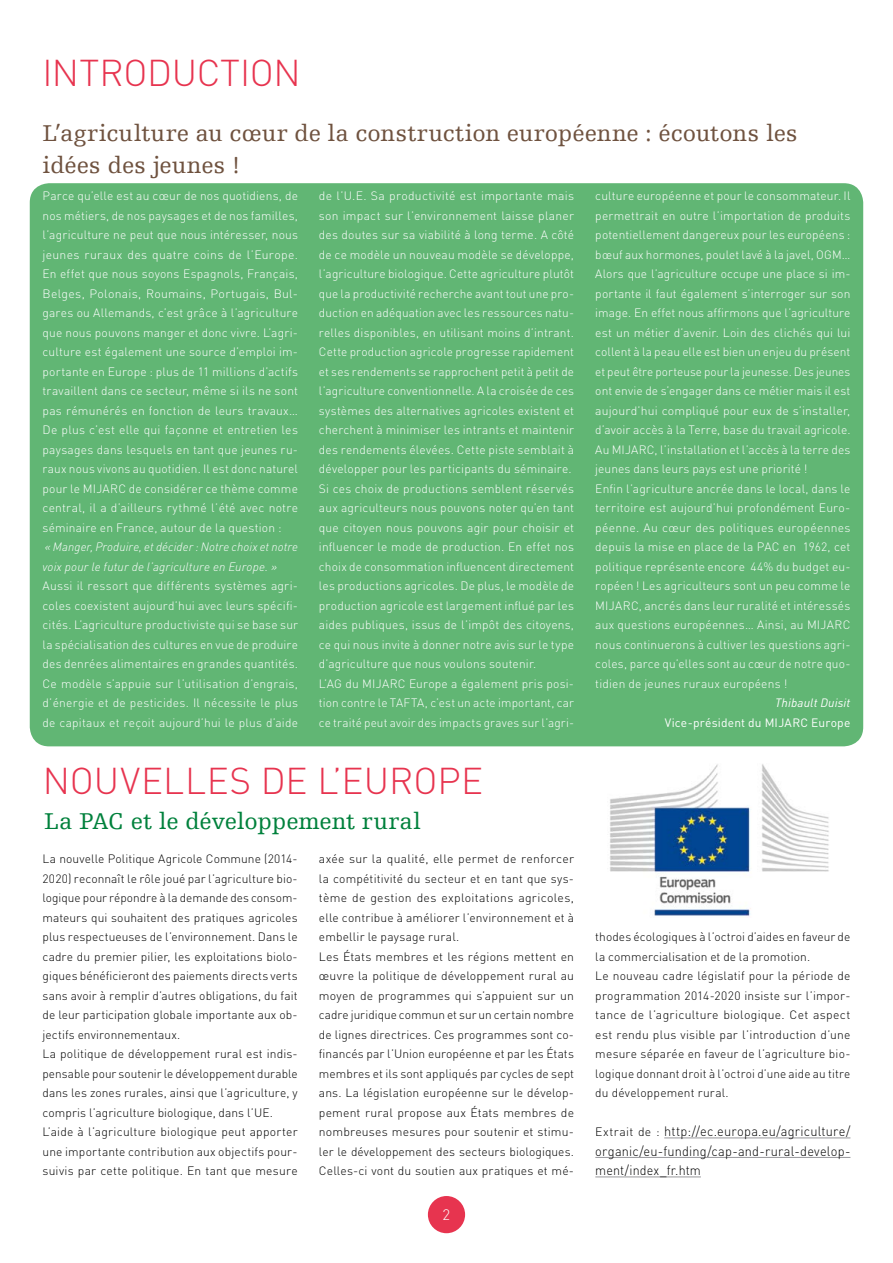
<style>
.page{position:relative;width:893px;height:1263px;background:#fff}
.page>*{position:absolute;margin:0;border:0;box-sizing:border-box;transform-origin:0 0}
.t1{font:300 36.9px "DIN Pro";color:#e7344f}
.t2{font:24px/31.5px "Egyptienne FLT";letter-spacing:.005em;color:#6f523f}
.t3{font:24px "Egyptienne FLT";letter-spacing:-.005em;color:#00813c}
.t4{font:300 15px "DIN Pro";color:#fff}
.t5{font:300 13.5px/19.5px "DIN Pro";letter-spacing:.015em;color:#000;text-align:justify;scale:.95 1}
.t6{font:300 12px/19.5px "DIN Pro";letter-spacing:.015em;color:#fff;text-align:justify}
.t7{font:300 12px/19.5px "DIN Pro";letter-spacing:.01em;color:#000}
.t8{font:italic 300 12px/19.5px "DIN";letter-spacing:.01em;color:#fff}
.t9{font:12px "DIN Pro";letter-spacing:.015em;color:#fff}
.t10{font:italic 12px "DIN";letter-spacing:.01em;color:#fff}
.s1{font-size:12px}
</style>
<div class="page">
<div style="left:428px;top:1196px;width:37px;height:37px;background:#e7344f;border-radius:50%"></div>
<div style="left:30px;top:183px;width:833px;height:563px;background:#61b674;border-radius:19px"></div>
<hr style="left:664px;top:1137px;width:186px;height:1px;background:#98989c">
<hr style="left:595px;top:1157px;width:255px;height:1px;background:#98989c">
<hr style="left:595px;top:1176px;width:106px;height:1px;background:#98989c">
<img style="left:610px;top:764px;width:219px;height:153px">
<h1 class="t1" style="left:43px;top:47px;width:260px">INTRODUCTION</h1>
<h2 class="t2" style="left:43px;top:118px;width:757px">L’agriculture au cœur de la construction européenne : écoutons les idées des jeunes !</h2>
<p class="t6" style="left:43px;top:186px;width:257px">Parce qu’elle est au cœur de nos quotidiens, de nos métiers, de nos paysages et de nos familles, l’agriculture ne peut que nous intéresser, nous jeunes ruraux des quatre coins de l’Europe.<br>En effet que nous soyons Espagnols, Français, Belges, Polonais, Roumains, Portugais, Bul&shy;gares ou Allemands, c’est grâce à l’agriculture que nous pouvons manger et donc vivre. L’agri&shy;culture est également une source d’emploi im&shy;portante en Europe : plus de 11 millions d’actifs travaillent dans ce secteur, même si ils ne sont pas rémunérés en fonction de leurs travaux… De plus c’est elle qui façonne et entretien les paysages dans lesquels en tant que jeunes ru&shy;raux nous vivons au quotidien. Il est donc naturel pour le MIJARC de considérer ce thème comme central, il a d’ailleurs rythmé l’été avec notre séminaire en France, autour de la question :</p>
<p class="t8" style="left:43px;top:537px;width:257px">« Manger, Produire, et décider : Notre choix et notre voix pour le futur de l’agriculture en Europe. »</p>
<p class="t6" style="left:43px;top:576px;width:257px">Aussi il ressort que différents systèmes agri&shy;coles coexistent aujourd’hui avec leurs spécifi&shy;cités. L’agriculture productiviste qui se base sur la spécialisation des cultures en vue de produire des denrées alimentaires en grandes quantités.<br>Ce modèle s’appuie sur l’utilisation d’engrais, d’énergie et de pesticides. Il nécessite le plus de capitaux et reçoit aujourd’hui le plus d’aide</p>
<p class="t6" style="left:319px;top:186px;width:257px;text-align:left">de l’U.E. Sa productivité est importante mais son impact sur l’environnement laisse planer des doutes sur sa viabilité à long terme. A côté de ce modèle un nouveau modèle se développe, l’agriculture biologique. Cette agriculture plutôt que la productivité recherche avant tout une pro&shy;duction en adéquation avec les ressources natu&shy;relles disponibles, en utilisant moins d’intrant.<br>Cette production agricole progresse rapidement et ses rendements se rapprochent petit à petit de l’agriculture conventionnelle. A la croisée de ces systèmes des alternatives agricoles existent et cherchent à minimiser les intrants et maintenir des rendements élevées. Cette piste semblait à développer pour les participants du séminaire.<br>Si ces choix de productions semblent réservés aux agriculteurs nous pouvons noter qu’en tant que citoyen nous pouvons agir pour choisir et influencer le mode de production. En effet nos choix de consommation influencent directement les productions agricoles. De plus, le modèle de production agricole est largement influé par les aides publiques, issus de l’impôt des citoyens, ce qui nous invite à donner notre avis sur le type d’agriculture que nous voulons soutenir.<br>L’AG du MIJARC Europe a également pris posi&shy;tion contre le TAFTA, c’est un acte important, car ce traité peut avoir des impacts graves sur l’agri-</p>
<h1 class="t1" style="left:43px;top:756px;width:442px">NOUVELLES DE L’EUROPE</h1>
<h2 class="t3" style="left:44px;top:808px;width:378px">La PAC et le développement rural</h2>
<p class="t7" style="left:43px;top:849px;width:257px">La nouvelle Politique Agricole Commune (2014- 2020) reconnaît le rôle joué par l’agriculture bio&shy;logique pour répondre à la demande des consom&shy;mateurs qui souhaitent des pratiques agricoles plus respectueuses de l’environnement. Dans le cadre du premier pilier, les exploitations biolo&shy;giques bénéficieront des paiements directs verts sans avoir à remplir d’autres obligations, du fait de leur participation globale importante aux ob&shy;jectifs environnementaux.<br>La politique de développement rural est indis&shy;pensable pour soutenir le développement durable dans les zones rurales, ainsi que l’agriculture, y compris l’agriculture biologique, dans l’UE.<br>L’aide à l’agriculture biologique peut apporter une importante contribution aux objectifs pour&shy;suivis par cette politique. En tant que mesure</p>
<p class="t7" style="left:319px;top:849px;width:257px">axée sur la qualité, elle permet de renforcer la compétitivité du secteur et en tant que sys&shy;tème de gestion des exploitations agricoles, elle contribue à améliorer l’environnement et à embellir le paysage rural.<br>Les États membres et les régions mettent en œuvre la politique de développement rural au moyen de programmes qui s’appuient sur un cadre juridique commun et sur un certain nombre de lignes directrices. Ces programmes sont co&shy;financés par l’Union européenne et par les États membres et ils sont appliqués par cycles de sept ans. La législation européenne sur le dévelop&shy;pement rural propose aux États membres de nombreuses mesures pour soutenir et stimu&shy;ler le développement des secteurs biologiques.<br>Celles-ci vont du soutien aux pratiques et mé-</p>
<p class="t4" style="left:443px;top:1204px;width:9px">2</p>
<p class="t6" style="left:595px;top:186px;width:257px;text-align:left">culture européenne et pour le consommateur. Il permettrait en outre l’importation de produits potentiellement dangereux pour les européens : bœuf aux hormones, poulet lavé à la javel, OGM… Alors que l’agriculture occupe une place si im&shy;portante il faut également s’interroger sur son image. En effet nous affirmons que l’agriculture est un métier d’avenir. Loin des clichés qui lui collent à la peau elle est bien un enjeu du présent et peut être porteuse pour la jeunesse. Des jeunes ont envie de s’engager dans ce métier mais il est aujourd’hui compliqué pour eux de s’installer, d’avoir accès à la Terre, base du travail agricole.<br>Au MIJARC, l’installation et l’accès à la terre des jeunes dans leurs pays est une priorité !<br>Enfin l’agriculture ancrée dans le local, dans le territoire est aujourd’hui profondément Euro&shy;péenne. Au cœur des politiques européennes depuis la mise en place de la PAC en 1962, cet politique représente encore 44% du budget eu&shy;ropéen ! Les agriculteurs sont un peu comme le MIJARC, ancrés dans leur ruralité et intéressés aux questions européennes… Ainsi, au MIJARC nous continuerons à cultiver les questions agri&shy;coles, parce qu’elles sont au cœur de notre quo&shy;tidien de jeunes ruraux européens !</p>
<p class="t10" style="left:775px;top:695px;width:77px">Thibault Duisit</p>
<p class="t9" style="left:665px;top:714px;width:187px">Vice-président du MIJARC Europe</p>
<p class="t7" style="left:595px;top:927px;width:257px">thodes écologiques à l’octroi d’aides en faveur de la commercialisation et de la promotion.<br>Le nouveau cadre législatif pour la période de programmation 2014-2020 insiste sur l’impor&shy;tance de l’agriculture biologique. Cet aspect est rendu plus visible par l’introduction d’une mesure séparée en faveur de l’agriculture bio&shy;logique donnant droit à l’octroi d’une aide au titre du développement rural.</p>
<p class="t5" style="left:595px;top:1121px;width:270px"><span class="s1">Extrait de :</span> http://ec.europa.eu/agriculture/ organic/eu-funding/cap-and-rural-develop&shy;ment/index_fr.htm</p>
</div>
